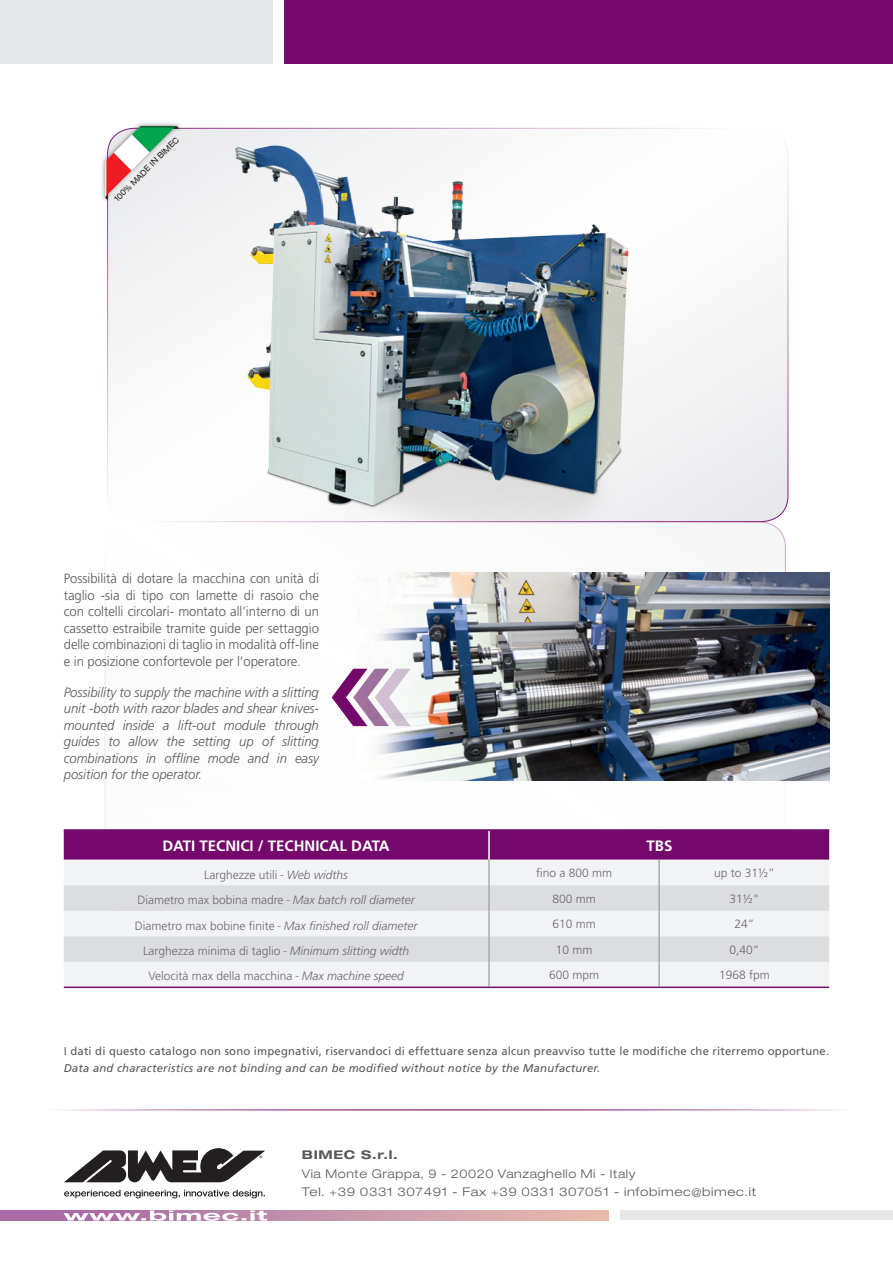
<style>
.page{position:relative;width:893px;height:1263px;background:#fff}
.page>*{position:absolute;margin:0;border:0;box-sizing:border-box;transform-origin:0 0}
.t1{font:700 15px "Frutiger";color:#fff}
.t2{font:300 13.5px/16.5px "Frutiger";letter-spacing:-.005em;color:#57585a;text-align:justify}
.t3{font:italic 300 13.5px/16.5px "Frutiger";letter-spacing:-.005em;color:#57585a;text-align:justify}
.t4{font:300 12px "Frutiger";color:#69696c}
.t5{font:300 expanded 12px/18.8px "Helvetica Neue";letter-spacing:.05em;color:#57585a}
.t6{font:700 expanded 12px "Helvetica Neue";letter-spacing:.05em;color:#57585a;scale:1.05 1}
.t7{font:11.25px "Frutiger";letter-spacing:.02em;color:#57585a}
.t8{font:italic 11.25px "Frutiger";letter-spacing:.02em;color:#57585a}
.t9{font:expanded 8.25px "Helvetica Neue";color:#231f20;scale:.9 1}
.s1{font-family:"Roboto"}
.s2{font-style:italic}
</style>
<div class="page">
<div style="left:108px;top:128px;width:680px;height:394px;background:#f6f6f7;border-radius:26px"></div>
<div style="left:101px;top:121px;width:82px;height:83px;background:#231f20;opacity:.5"></div>
<svg style="left:105px;top:126px;width:74px;height:74px"></svg>
<img style="left:209px;top:127px;width:533px;height:383px">
<div style="left:0;top:510px;width:893px;height:386px;background:#fff"></div>
<svg style="left:0;top:1210px;width:608px;height:10px"></svg>
<div style="left:285px;top:0;width:608px;height:64px;background:#75096b"></div>
<div style="left:0;top:0;width:272px;height:64px;background:#e6e7e9"></div>
<div style="left:621px;top:1210px;width:272px;height:10px;background:#e6e7e9"></div>
<svg style="left:63px;top:1210px;width:204px;height:11px"></svg>
<svg style="left:64px;top:1190px;width:201px;height:8px"></svg>
<svg style="left:64px;top:1148px;width:201px;height:34px"></svg>
<div style="left:64px;top:831px;width:765px;height:29px;background:#75096b"></div>
<div style="left:64px;top:860px;width:765px;height:126px;background:#f2f3f4"></div>
<svg style="left:64px;top:885px;width:765px;height:77px;fill:#dcdddf"></svg>
<hr style="left:488px;top:831px;width:2px;height:29px;background:#fff">
<hr style="left:488px;top:860px;width:2px;height:25px;background:#939598">
<hr style="left:658px;top:860px;width:2px;height:25px;background:#939598">
<hr style="left:488px;top:885px;width:2px;height:26px;background:#939598">
<hr style="left:658px;top:885px;width:2px;height:26px;background:#939598">
<hr style="left:488px;top:911px;width:2px;height:25px;background:#939598">
<hr style="left:658px;top:911px;width:2px;height:25px;background:#939598">
<hr style="left:488px;top:936px;width:2px;height:26px;background:#939598">
<hr style="left:658px;top:936px;width:2px;height:26px;background:#939598">
<hr style="left:488px;top:962px;width:2px;height:24px;background:#939598">
<hr style="left:658px;top:962px;width:2px;height:24px;background:#939598">
<hr style="left:64px;top:829px;width:425px;height:2px;background:#75096b">
<hr style="left:489px;top:829px;width:170px;height:2px;background:#75096b">
<hr style="left:659px;top:829px;width:170px;height:2px;background:#75096b">
<hr style="left:64px;top:986px;width:425px;height:2px;background:#75096b">
<hr style="left:489px;top:986px;width:170px;height:2px;background:#75096b">
<hr style="left:659px;top:986px;width:170px;height:2px;background:#75096b">
<hr style="left:43px;top:1109px;width:807px;height:1px;background:#75096b">
<img style="left:357px;top:572px;width:472px;height:208px">
<svg style="left:332px;top:669px;width:79px;height:57px"></svg>
<p class="t9" style="left:112px;top:197px;width:99px;rotate:-45deg">100% MADE IN BIMEC</p>
<p class="t2" style="left:64px;top:570px;width:257px">Possibilità di dotare la macchina con unità di taglio -sia di tipo con lamette di rasoio che con coltelli circolari- montato all’interno di un cassetto estraibile tramite guide per settaggio delle combinazioni di taglio in modalità off-line e in posizione confortevole per l’operatore.</p>
<p class="t3" style="left:64px;top:684px;width:257px">Possibility to supply the machine with a slitting unit -both with razor blades and shear knives&shy;mounted inside a lift-out module through guides to allow the setting up of slitting combinations in offline mode and in easy position for the operator.</p>
<p class="t1" style="left:162px;top:837px;width:229px">DATI TECNICI / TECHNICAL DATA</p>
<p class="t1" style="left:647px;top:837px;width:27px">TBS</p>
<p class="t4" style="left:204px;top:868px;width:145px">Larghezze utili <span class="s1">-</span> <span class="s2">Web widths</span></p>
<p class="t4" style="left:536px;top:866px;width:78px">fino a 800 mm</p>
<p class="t4" style="left:714px;top:866px;width:62px">up to 31½”</p>
<p class="t4" style="left:137px;top:893px;width:279px">Diametro max bobina madre <span class="s1">-</span> <span class="s2">Max batch roll diameter</span></p>
<p class="t4" style="left:552px;top:891px;width:45px">800 mm</p>
<p class="t4" style="left:729px;top:891px;width:32px">31½”</p>
<p class="t4" style="left:135px;top:919px;width:284px">Diametro max bobine finite <span class="s1">-</span> <span class="s2">Max finished roll diameter</span></p>
<p class="t4" style="left:552px;top:917px;width:45px">610 mm</p>
<p class="t4" style="left:734px;top:917px;width:22px">24”</p>
<p class="t4" style="left:143px;top:944px;width:267px">Larghezza minima di taglio <span class="s1">-</span> <span class="s2">Minimum slitting width</span></p>
<p class="t4" style="left:556px;top:943px;width:38px">10 mm</p>
<p class="t4" style="left:729px;top:943px;width:32px">0,40”</p>
<p class="t4" style="left:148px;top:969px;width:257px">Velocità max della macchina <span class="s1">-</span> <span class="s2">Max machine speed</span></p>
<p class="t4" style="left:549px;top:968px;width:52px">600 mpm</p>
<p class="t4" style="left:719px;top:968px;width:52px">1968 fpm</p>
<p class="t7" style="left:64px;top:1044px;width:767px">I dati di questo catalogo non sono impegnativi, riservandoci di effettuare senza alcun preavviso tutte le modifiche che riterremo opportune.</p>
<p class="t8" style="left:64px;top:1062px;width:538px">Data and characteristics are not binding and can be modified without notice by the Manufacturer.</p>
<p class="t6" style="left:302px;top:1147px;width:93px">BIMEC S.r.l.</p>
<p class="t5" style="left:302px;top:1164px;width:456px">Via Monte Grappa, 9 - 20020 Vanzaghello Mi - Italy<br>Tel. +39 0331 307491 - Fax +39 0331 307051 - infobimec@bimec.it</p>
</div>
